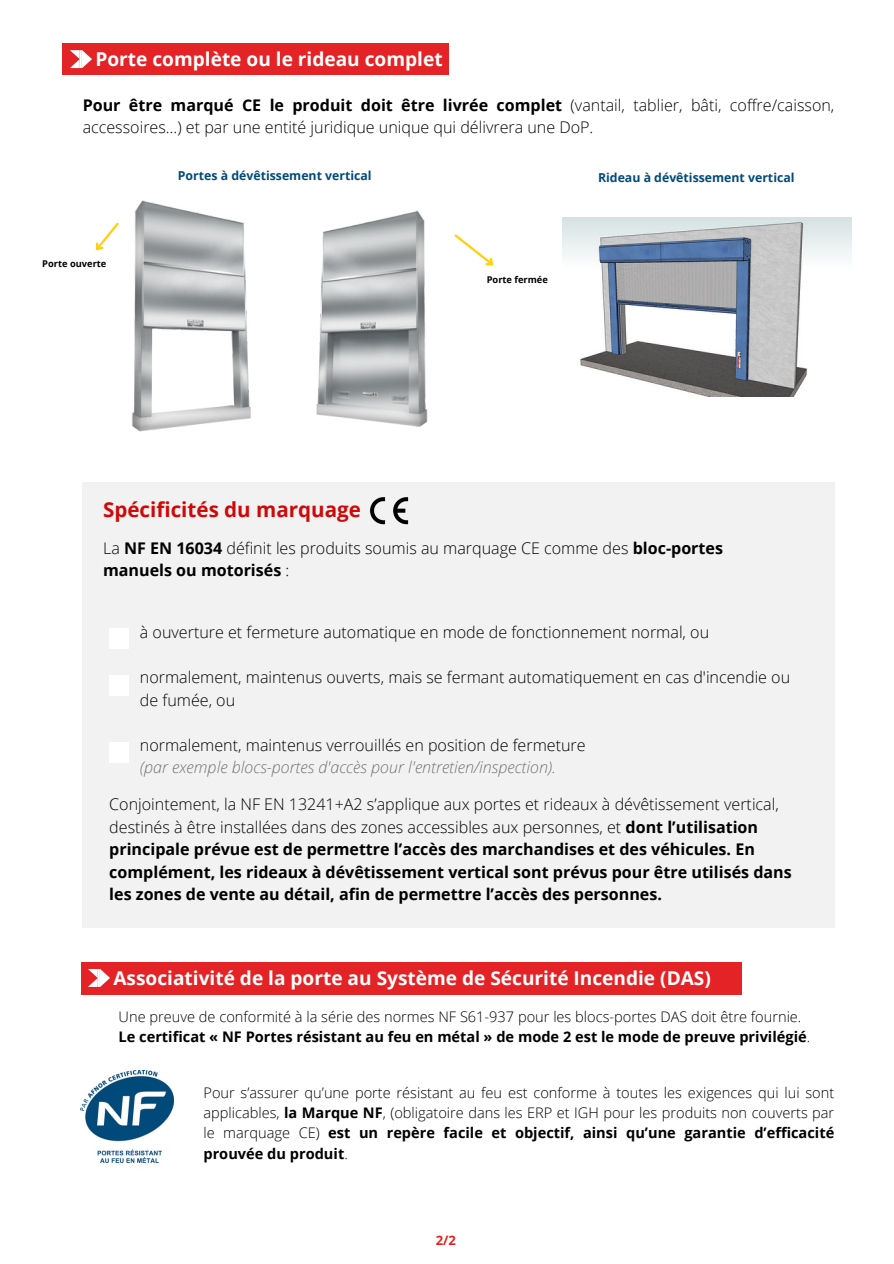
<style>
.page{position:relative;width:894px;height:1264px;background:#fff}
.page>*{position:absolute;margin:0;border:0;box-sizing:border-box;transform-origin:0 0}
.t1{font:700 20.55px "Open Sans";color:#cf0909}
.t2{font:700 19.05px "Open Sans";color:#fff}
.t3{font:300 16.05px/22.5px "Open Sans";color:#000}
.t4{font:700 16.05px/22.5px "Open Sans";color:#000}
.t5{font:italic 300 16.05px/22.5px "Open Sans";color:#737373}
.t6{font:300 14.55px/20.2px "Open Sans";color:#000}
.t7{font:700 13.05px "Open Sans";color:#e42326}
.t8{font:700 12.3px "Open Sans";color:#024a7b}
.t9{font:700 9.3px "Open Sans";color:#000}
.s1{font-weight:700}
.s2{font-style:normal;color:#000}
.s3{font-weight:300}
</style>
<div class="page">
<div style="left:81px;top:961px;width:660px;height:33px;background:#e42326"></div>
<svg style="left:88px;top:969px;width:22px;height:17px"></svg>
<div style="left:63px;top:43px;width:386px;height:32px;background:#e42326"></div>
<svg style="left:70px;top:50px;width:22px;height:18px"></svg>
<div style="left:83px;top:482px;width:751px;height:446px;background:#f2f2f2"></div>
<div style="left:109px;top:628px;width:20px;height:21px;background:#fff"></div>
<div style="left:109px;top:742px;width:20px;height:20px;background:#fff"></div>
<div style="left:109px;top:674px;width:20px;height:21px;background:#fff"></div>
<img style="left:370px;top:497px;width:39px;height:28px">
<img style="left:132px;top:200px;width:119px;height:232px">
<img style="left:316px;top:210px;width:112px;height:217px">
<svg style="left:454px;top:234px;width:40px;height:32px"></svg>
<svg style="left:95px;top:222px;width:24px;height:29px"></svg>
<img style="left:562px;top:218px;width:288px;height:179px">
<img style="left:81px;top:1070px;width:92px;height:93px">
<p class="t2" style="left:95px;top:46px;width:348px">Porte complète ou le rideau complet</p>
<p class="t3" style="left:83px;top:93px;width:753px"><span class="s1">Pour être marqué CE le produit doit être livrée complet</span> (vantail, tablier, bâti, coffre/caisson, accessoires…) et par une entité juridique unique qui délivrera une DoP.</p>
<h1 class="t9" style="left:42px;top:257px;width:66px">Porte ouverte</h1>
<h2 class="t8" style="left:178px;top:167px;width:195px">Portes à dévêtissement vertical</h2>
<h2 class="t8" style="left:598px;top:169px;width:198px">Rideau à dévêtissement vertical</h2>
<p class="t9" style="left:486px;top:273px;width:63px">Porte fermée</p>
<p class="t1" style="left:103px;top:495px;width:259px">Spécificités du marquage</p>
<p class="t3" style="left:103px;top:536px;width:621px">La <span class="s1">NF EN 16034</span> définit les produits soumis au marquage CE comme des <span class="s1">bloc-portes manuels ou motorisés</span> :</p>
<p class="t3" style="left:140px;top:620px;width:570px">à ouverture et fermeture automatique en mode de fonctionnement normal, ou</p>
<p class="t3" style="left:140px;top:665px;width:651px">normalement, maintenus ouverts, mais se fermant automatiquement en cas d'incendie ou de fumée, ou</p>
<h3 class="t5" style="left:140px;top:733px;width:447px"><span class="s2">normalement, maintenus verrouillés en position de fermeture </span>(par exemple blocs-portes d'accès pour l'entretien/inspection).</h3>
<p class="t4" style="left:109px;top:793px;width:683px"><span class="s3">Conjointement, la NF EN 13241+A2 s’applique aux portes et rideaux à dévêtissement vertical, destinés à être installées dans des zones accessibles aux personnes, et</span> dont l’utilisation principale prévue est de permettre l’accès des marchandises et des véhicules. En complément, les rideaux à dévêtissement vertical sont prévus pour être utilisés dans les zones de vente au détail, afin de permettre l’accès des personnes.</p>
<h1 class="t2" style="left:113px;top:964px;width:598px">Associativité de la porte au Système de Sécurité Incendie (DAS)</h1>
<h2 class="t6" style="left:118px;top:1005px;width:693px">Une preuve de conformité à la série des normes NF S61-937 pour les blocs-portes DAS doit être fournie.<br><span class="s1">Le certificat « NF Portes résistant au feu en métal » de mode 2 est le mode de preuve privilégié</span>.</h2>
<h3 class="t6" style="left:203px;top:1081px;width:632px;text-align:justify">Pour s’assurer qu’une porte résistant au feu est conforme à toutes les exigences qui lui sont applicables, <span class="s1">la Marque NF</span>, (obligatoire dans les ERP et IGH pour les produits non couverts par le marquage CE) <span class="s1">est un repère facile et objectif, ainsi qu’une garantie d’efficacité prouvée du produit</span>.</h3>
<p class="t7" style="left:435px;top:1230px;width:22px">2/2</p>
</div>
